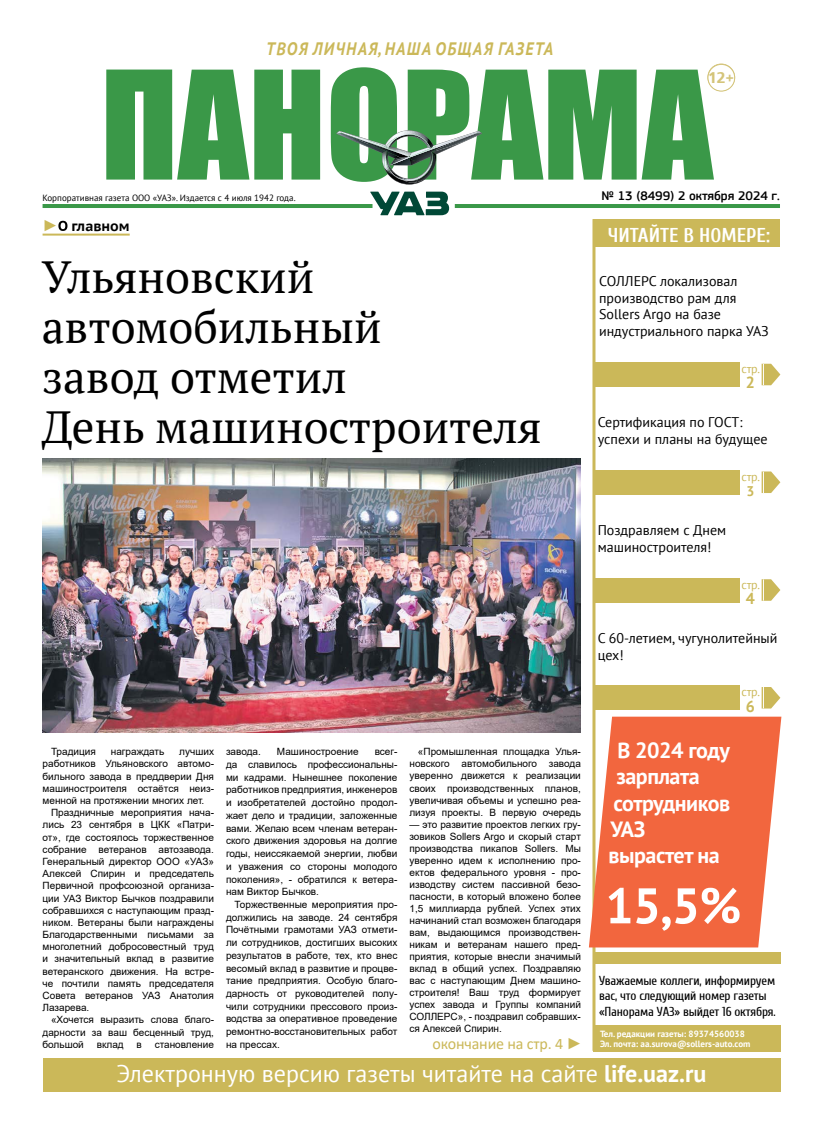
<style>
.page{position:relative;width:823px;height:1134px;background:#fff}
.page>*{position:absolute;margin:0;border:0;box-sizing:border-box;transform-origin:0 0}
.t1{font:700 50px "PT Sans";color:#fff}
.t2{font:45px/50px "PT Serif";color:#000}
.t3{font:24px "PT Sans";color:#fff}
.t4{font:700 22px "PT Sans";letter-spacing:-.02em;color:#fff}
.t5{font:700 20px "Cuprum";color:#fff}
.t6{font:italic 700 18px "PT Sans";letter-spacing:.08em;color:#cbb859;scale:.9 1}
.t7{font:16px "Calibri";letter-spacing:-.01em;color:#cbb859}
.t8{font:700 16px "PT Sans";color:#cbb859}
.t9{font:14.4px "Rostislav";color:#d4c479}
.t10{font:14px/16.8px "PT Sans";color:#000}
.t11{font:700 14px "PT Sans Caption";color:#000}
.t12{font:700 14px "PT Sans";color:#cbb859}
.t13{font:13px/15.6px "Cuprum";letter-spacing:-.015em;color:#000}
.t14{font:500 13px "PF Square Sans Pro";color:#000}
.t15{font:12px "PT Sans";letter-spacing:-.02em;color:#cbb859}
.t16{font:10px/12.7px "Arial";color:#000;text-align:justify}
.t17{font:700 9px/10.8px "PT Sans";color:#fff}
.t18{font:9px "PT Sans";color:#000}
.s1{font-family:"Arial";font-weight:400;font-style:italic;font-size:16px;color:#cbb859}
.s2{font-weight:700}
.s3{font-family:"Arial"}
</style>
<div class="page">
<div style="left:43px;top:1058px;width:737px;height:33px;background:#cbb859"></div>
<hr style="left:43px;top:234px;width:87px;height:2px;background:#cbb859">
<svg style="left:58px;top:220px;width:9px;height:11px"></svg>
<svg style="left:106px;top:67px;width:607px;height:113px;fill:#3a9848"></svg>
<hr style="left:43px;top:204px;width:329px;height:4px;background:#3a9848">
<hr style="left:454px;top:204px;width:325px;height:4px;background:#3a9848">
<hr style="left:592px;top:219px;width:3px;height:832px;background:#cbb859">
<div style="left:707px;top:64px;width:27px;height:27px;background:#fff;border-radius:50%"></div>
<div style="left:707px;top:64px;width:27px;height:27px;border:1px solid #d4c479;border-radius:50%"></div>
<svg style="left:336px;top:130px;width:146px;height:55px"></svg>
<svg style="left:370px;top:192px;width:79px;height:23px"></svg>
<div style="left:592px;top:1025px;width:188px;height:26px;background:#cbb859"></div>
<div style="left:592px;top:952px;width:187px;height:12px;background:#cbb859"></div>
<div style="left:592px;top:219px;width:187px;height:28px;background:#cbb859"></div>
<div style="left:592px;top:578px;width:147px;height:24px;background:#cbb859"></div>
<svg style="left:761px;top:579px;width:19px;height:22px"></svg>
<div style="left:592px;top:686px;width:147px;height:24px;background:#cbb859"></div>
<svg style="left:761px;top:687px;width:19px;height:22px"></svg>
<div style="left:592px;top:362px;width:147px;height:25px;background:#cbb859"></div>
<svg style="left:761px;top:364px;width:19px;height:22px"></svg>
<div style="left:592px;top:470px;width:147px;height:25px;background:#cbb859"></div>
<svg style="left:761px;top:471px;width:19px;height:22px"></svg>
<svg style="left:589px;top:717px;width:192px;height:230px;fill:#f2663e"></svg>
<div style="left:616px;top:739px;width:116px;height:25px;background:#f2663e"></div>
<div style="left:614px;top:770px;width:87px;height:20px;background:#f2663e"></div>
<div style="left:606px;top:797px;width:125px;height:42px;background:#f2663e"></div>
<div style="left:607px;top:850px;width:114px;height:20px;background:#f2663e"></div>
<div style="left:605px;top:885px;width:136px;height:48px;background:#f2663e"></div>
<img style="left:43px;top:459px;width:537px;height:273px">
<h3 class="t6" style="left:266px;top:37px;width:320px">ТВОЯ ЛИЧНАЯ, НАША ОБЩАЯ ГАЗЕТА</h3>
<h3 class="t9" style="left:707px;top:69px;width:28px">12+</h3>
<p class="t18" style="left:43px;top:192px;width:254px">Корпоративная газета ООО «УАЗ». Издается с 4 июля 1942 года.</p>
<h3 class="t14" style="left:601px;top:188px;width:180px">№ 13 (8499) 2 октября 2024 г.</h3>
<h3 class="t11" style="left:43px;top:217px;width:89px"><span class="s1">►</span> главном</h3>
<h2 class="t2" style="left:42px;top:254px;width:501px">Ульяновский автомобильный<br>завод отметил<br>День машиностроителя</h2>
<h3 class="t5" style="left:607px;top:224px;width:164px">ЧИТАЙТЕ В НОМЕРЕ:</h3>
<h3 class="t10" style="left:598px;top:272px;width:171px">СОЛЛЕРС локализовал производство рам для<br>Sollers Argo на базе индустриального парка УАЗ</h3>
<p class="t15" style="left:741px;top:361px;width:20px">стр.</p>
<h3 class="t8" style="left:745px;top:372px;width:11px">2</h3>
<h3 class="t10" style="left:597px;top:414px;width:171px">Сертификация по ГОСТ: успехи и планы на будущее</h3>
<h3 class="t10" style="left:597px;top:521px;width:130px">Поздравляем с Днем машиностроителя!</h3>
<p class="t15" style="left:741px;top:469px;width:20px">стр.</p>
<h3 class="t12" style="left:746px;top:482px;width:9px">3</h3>
<p class="t15" style="left:741px;top:577px;width:20px">стр.</p>
<h3 class="t8" style="left:745px;top:588px;width:11px">4</h3>
<h3 class="t10" style="left:597px;top:629px;width:181px">С 60-летием, чугунолитейный цех!</h3>
<p class="t15" style="left:741px;top:684px;width:20px">стр.</p>
<h3 class="t8" style="left:745px;top:695px;width:11px">6</h3>
<h3 class="t4" style="left:617px;top:735px;width:114px">В 2024 году</h3>
<h3 class="t4" style="left:616px;top:762px;width:85px">зарплата</h3>
<h3 class="t4" style="left:613px;top:788px;width:118px">сотрудников</h3>
<h3 class="t4" style="left:610px;top:815px;width:36px">УАЗ</h3>
<h3 class="t4" style="left:608px;top:841px;width:113px">вырастет на</h3>
<h1 class="t1" style="left:605px;top:873px;width:137px">15,5%</h1>
<p class="t16" style="left:51px;top:745px;width:46px">Традиция</p>
<p class="t16" style="left:111px;top:745px;width:55px">награждать</p>
<p class="t16" style="left:179px;top:745px;width:36px">лучших</p>
<p class="t16" style="left:43px;top:757px;width:173px">работников Ульяновского автомо-</p>
<p class="t16" style="left:43px;top:770px;width:173px">бильного завода в преддверии Дня</p>
<p class="t16" style="left:43px;top:782px;width:173px">машиностроителя остаётся неиз-</p>
<p class="t16" style="left:43px;top:794px;width:163px">менной на протяжении многих лет.</p>
<p class="t16" style="left:51px;top:806px;width:164px">Праздничные мероприятия нача-</p>
<p class="t16" style="left:43px;top:818px;width:173px">лись 23 сентября в ЦКК «Патри-</p>
<p class="t16" style="left:43px;top:831px;width:173px">от», где состоялось торжественное</p>
<p class="t16" style="left:43px;top:843px;width:173px">собрание ветеранов автозавода.</p>
<p class="t16" style="left:43px;top:855px;width:173px">Генеральный директор ООО «УАЗ»</p>
<p class="t16" style="left:43px;top:867px;width:173px">Алексей Спирин и председатель</p>
<p class="t16" style="left:43px;top:879px;width:173px">Первичной профсоюзной организа-</p>
<p class="t16" style="left:43px;top:891px;width:173px">ции УАЗ Виктор Бычков поздравили</p>
<p class="t16" style="left:43px;top:904px;width:173px">собравшихся с наступающим празд-</p>
<p class="t16" style="left:43px;top:916px;width:173px">ником. Ветераны были награждены</p>
<p class="t16" style="left:43px;top:928px;width:173px">Благодарственными письмами за</p>
<p class="t16" style="left:43px;top:940px;width:173px">многолетний добросовестный труд</p>
<p class="t16" style="left:43px;top:952px;width:173px">и значительный вклад в развитие</p>
<p class="t16" style="left:43px;top:965px;width:173px">ветеранского движения. На встре-</p>
<p class="t16" style="left:43px;top:977px;width:173px">че почтили память председателя</p>
<p class="t16" style="left:43px;top:989px;width:173px">Совета ветеранов УАЗ Анатолия</p>
<p class="t16" style="left:43px;top:1001px;width:48px">Лазарева.</p>
<p class="t16" style="left:51px;top:1013px;width:164px">«Хочется выразить слова благо-</p>
<p class="t16" style="left:43px;top:1026px;width:173px">дарности за ваш бесценный труд,</p>
<p class="t16" style="left:43px;top:1038px;width:43px">большой</p>
<p class="t16" style="left:97px;top:1038px;width:29px">вклад</p>
<p class="t16" style="left:136px;top:1038px;width:7px">в</p>
<p class="t16" style="left:155px;top:1038px;width:61px">становление</p>
<p class="t16" style="left:226px;top:745px;width:36px">завода.</p>
<p class="t16" style="left:277px;top:745px;width:83px">Машиностроение</p>
<p class="t16" style="left:409px;top:746px;width:173px;line-height:12px;text-indent:8px">«Промышленная площадка Улья&shy;новского автомобильного завода уверенно движется к реализации своих производственных планов, увеличивая объемы и успешно реа&shy;лизуя проекты. В первую очередь</p>
<p class="t16" style="left:409px;top:818px;width:173px;line-height:12px">— это развитие проектов легких гру&shy;зовиков Sollers Argo и скорый старт производства пикапов Sollers. Мы уверенно идем к исполнению про&shy;ектов федерального уровня - про&shy;изводству систем пассивной безо&shy;пасности, в который вложено более 1,5 миллиарда рублей. Успех этих начинаний стал возможен благодаря вам, выдающимся производствен&shy;никам и ветеранам нашего пред&shy;приятия, которые внесли значимый вклад в общий успех. Поздравляю вас с наступающим Днем машино&shy;строителя! Ваш труд формирует успех завода и Группы компаний СОЛЛЕРС», - поздравил собравших&shy;ся Алексей Спирин.</p>
<h3 class="t3" style="left:116px;top:1058px;width:591px">Электронную версию газеты читайте на сайте <span class="s2">life.uaz.ru</span></h3>
<p class="t16" style="left:226px;top:745px;width:173px;text-indent:149px">всег&shy;да славилось профессиональны&shy;ми кадрами. Нынешнее поколение работников предприятия, инженеров и изобретателей достойно продол&shy;жает дело и традиции, заложенные вами. Желаю всем членам ветеран&shy;ского движения здоровья на долгие годы, неиссякаемой энергии, любви и уважения со стороны молодого поколения», - обратился к ветера&shy;нам Виктор Бычков.</p>
<p class="t16" style="left:226px;top:898px;width:173px;text-indent:8px">Торжественные мероприятия про&shy;должились на заводе. 24 сентября Почётными грамотами УАЗ отмети&shy;ли сотрудников, достигших высоких результатов в работе, тех, кто внес весомый вклад в развитие и процве&shy;тание предприятия. Особую благо&shy;дарность от руководителей полу&shy;чили сотрудники прессового произ&shy;водства за оперативное проведение ремонтно-восстановительных работ на прессах.</p>
<h3 class="t13" style="left:598px;top:972px;width:178px">Уважаемые коллеги, информируем вас, что следующий номер газеты «Панорама УАЗ» выйдет 16 октября.</h3>
<p class="t17" style="left:599px;top:1028px;width:152px">Тел. редакции газеты: 89374560038<br>Эл. почта: aa.surova@sollers-auto.com</p>
<h3 class="t7" style="left:432px;top:1033px;width:151px">окончание на стр. 4 <span class="s3">►</span></h3>
</div>
